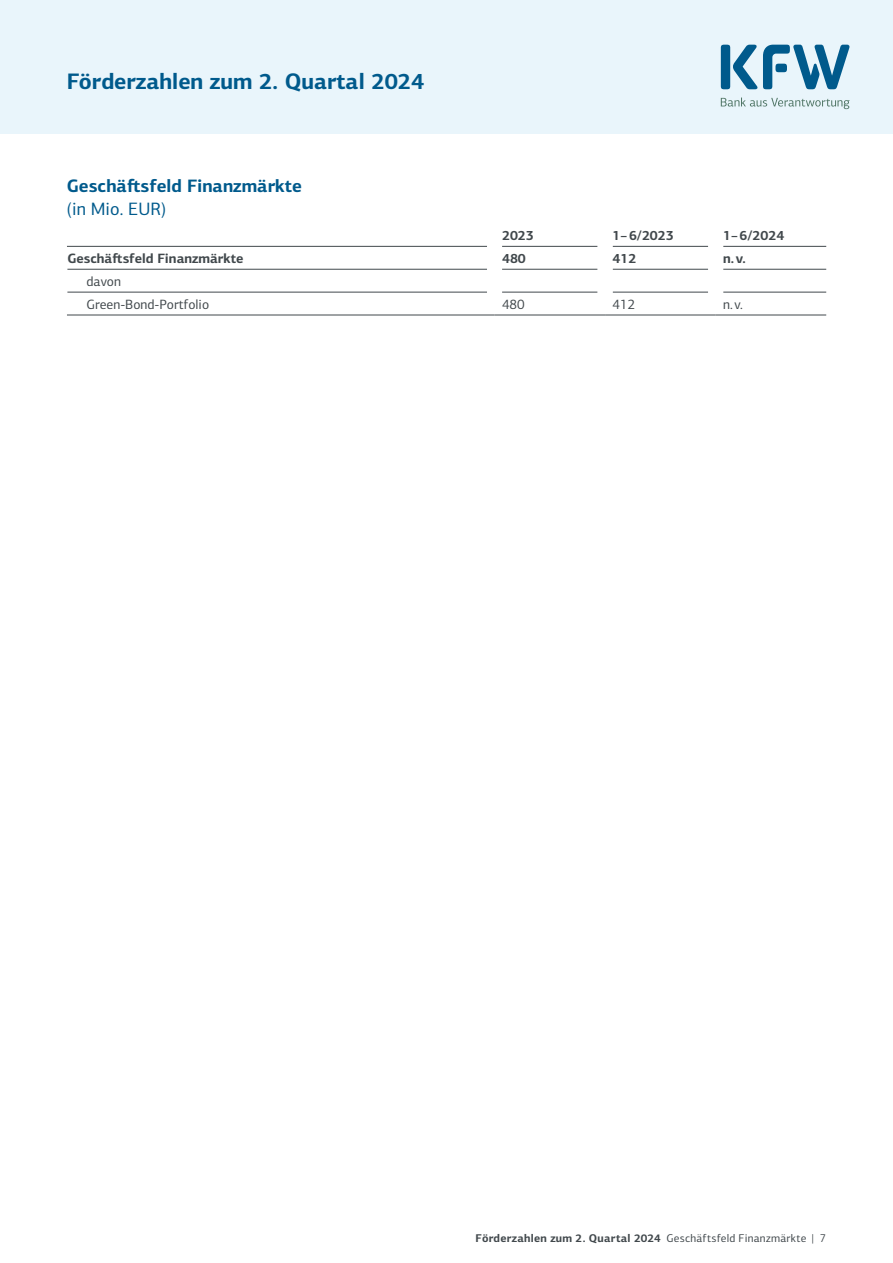
<style>
.page{position:relative;width:893px;height:1263px;background:#fff}
.page>*{position:absolute;margin:0;border:0;box-sizing:border-box;transform-origin:0 0}
.t1{font:700 22.5px "KFW Centro Sans";color:#005a8c}
.Tabelle_Tabellen-Überschrift_12_15_DE_H2{font:700 18px/22.5px "KFW Centro Sans";color:#005a8c}
.Tabelle_Tabellentext_fett_mE0_DE{font:700 13.5px "KFW Centro Sans";color:#41484c}
.Tabelle_Tabellentext_mager_mE_4_5_DE{font:13.5px "KFW Centro Sans";color:#41484c}
.Tabelle_Tabellentext_mager_DE{font:700 13.5px "KFW Centro Sans";color:#41484c}
.Tabelle_Tabellenzahlen_mager_DE{font:700 13.5px "KFW Centro Sans";color:#41484c}
.Tabelle_Tabellenzahlen_mager_DE-2{font:13.5px "KFW Centro Sans";color:#41484c}
.t2{font:700 11.25px "KFW Centro Sans";letter-spacing:.025em;color:#41484c}
.s1{font-weight:400}
</style>
<div class="page">
<div style="left:0;top:0;width:893px;height:134px;background:#e9f5fb"></div>
<hr style="left:67px;top:246px;width:420px;height:1px;background:#41484c">
<hr style="left:502px;top:246px;width:96px;height:1px;background:#41484c">
<hr style="left:613px;top:246px;width:95px;height:1px;background:#41484c">
<hr style="left:723px;top:246px;width:103px;height:1px;background:#41484c">
<hr style="left:67px;top:269px;width:420px;height:1px;background:#41484c">
<hr style="left:502px;top:269px;width:96px;height:1px;background:#41484c">
<hr style="left:613px;top:269px;width:95px;height:1px;background:#41484c">
<hr style="left:723px;top:269px;width:103px;height:1px;background:#41484c">
<hr style="left:67px;top:292px;width:420px;height:1px;background:#41484c">
<hr style="left:502px;top:292px;width:96px;height:1px;background:#41484c">
<hr style="left:613px;top:292px;width:95px;height:1px;background:#41484c">
<hr style="left:723px;top:292px;width:103px;height:1px;background:#41484c">
<hr style="left:67px;top:315px;width:428px;height:1px;background:#41484c">
<hr style="left:495px;top:315px;width:110px;height:1px;background:#41484c">
<hr style="left:605px;top:315px;width:111px;height:1px;background:#41484c">
<hr style="left:716px;top:315px;width:110px;height:1px;background:#41484c">
<svg style="left:721px;top:98px;width:128px;height:11px"></svg>
<div style="left:721px;top:45px;width:9px;height:44px;background:#005a8c;border-radius:3px"></div>
<svg style="left:763px;top:45px;width:86px;height:44px"></svg>
<svg style="left:733px;top:45px;width:24px;height:44px"></svg>
<h1 class="t1" style="left:67px;top:67px;width:359px">Förderzahlen zum 2. Quartal 2024</h1>
<h2 class="Tabelle_Tabellen-Überschrift_12_15_DE_H2" style="left:67px;top:174px;width:236px">Geschäftsfeld Finanzmärkte <span class="s1">(in Mio. EUR)</span></h2>
<p class="Tabelle_Tabellentext_mager_DE" style="left:502px;top:227px;width:33px">2023</p>
<p class="Tabelle_Tabellentext_mager_DE" style="left:613px;top:227px;width:63px">1–6/2023</p>
<p class="Tabelle_Tabellentext_mager_DE" style="left:723px;top:227px;width:63px">1–6/2024</p>
<p class="Tabelle_Tabellentext_fett_mE0_DE" style="left:67px;top:250px;width:178px">Geschäftsfeld Finanzmärkte</p>
<p class="Tabelle_Tabellenzahlen_mager_DE" style="left:502px;top:250px;width:25px">480</p>
<p class="Tabelle_Tabellenzahlen_mager_DE" style="left:613px;top:250px;width:25px">412</p>
<p class="Tabelle_Tabellenzahlen_mager_DE" style="left:723px;top:250px;width:24px">n.v.</p>
<p class="Tabelle_Tabellentext_mager_mE_4_5_DE" style="left:87px;top:272px;width:36px">davon</p>
<p class="Tabelle_Tabellentext_mager_mE_4_5_DE" style="left:87px;top:294px;width:124px">Green-Bond-Portfolio</p>
<p class="Tabelle_Tabellenzahlen_mager_DE-2" style="left:502px;top:294px;width:24px">480</p>
<p class="Tabelle_Tabellenzahlen_mager_DE-2" style="left:613px;top:294px;width:24px">412</p>
<p class="Tabelle_Tabellenzahlen_mager_DE-2" style="left:723px;top:294px;width:21px">n. v.</p>
<p class="t2" style="left:476px;top:1231px;width:352px">Förderzahlen zum 2. Quartal 2024 <span class="s1">Geschäftsfeld Finanzmärkte | 7</span></p>
</div>
